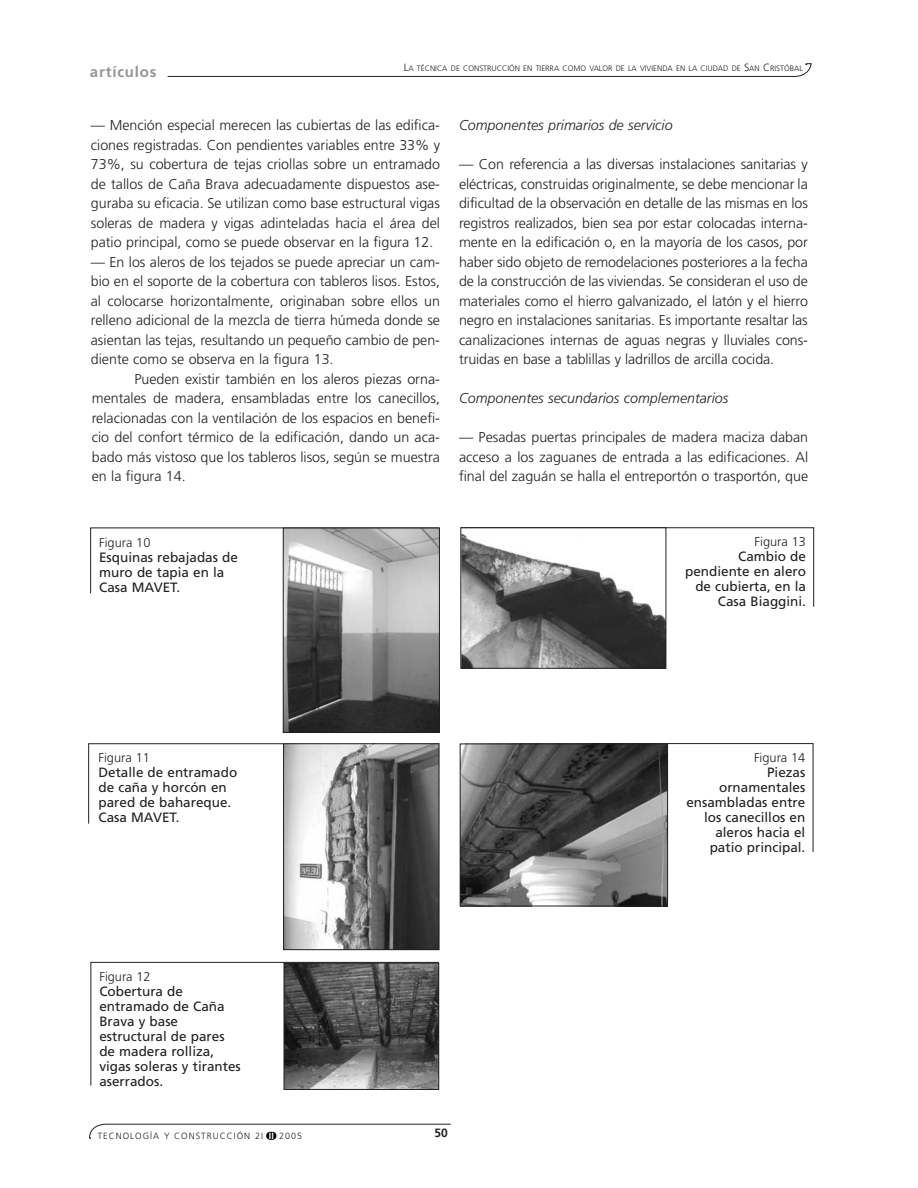
<style>
.page{position:relative;width:918px;height:1188px;background:#fff}
.page>*{position:absolute;margin:0;border:0;box-sizing:border-box;transform-origin:0 0}
.t1{font:700 15px "Frutiger";letter-spacing:.055em;color:#939598}
.t2{font:300 14.25px/19.5px "Frutiger";color:#231f20;text-align:justify}
.t3{font:italic 300 14.25px "Frutiger";color:#231f20}
.t4{font:13.5px/15px "Frutiger";color:#231f20}
.t5{font:300 12.75px "Frutiger";color:#231f20}
.t6{font:700 12px "Frutiger";color:#231f20}
.t7{font:300 9px "Frutiger";letter-spacing:.11em;color:#231f20}
.t8{font:700 9px "Frutiger";color:#fff}
.t9{font:300 7.8px "Frutiger";color:#231f20}
.s1{font-size:10.5px}
</style>
<div class="page">
<svg style="left:167px;top:63px;width:645px;height:14px"></svg>
<svg style="left:90px;top:527px;width:350px;height:67px"></svg>
<div style="left:97px;top:535px;width:160px;height:70px;background:#fff"></div>
<svg style="left:460px;top:527px;width:354px;height:80px"></svg>
<div style="left:671px;top:535px;width:136px;height:105px;background:#fff"></div>
<img style="left:285px;top:530px;width:153px;height:201px">
<div style="left:283px;top:528px;width:157px;height:205px;border:1px solid #231f20"></div>
<img style="left:463px;top:530px;width:201px;height:137px">
<div style="left:461px;top:528px;width:205px;height:141px;border:1px solid #231f20"></div>
<svg style="left:88px;top:743px;width:352px;height:81px"></svg>
<div style="left:96px;top:751px;width:166px;height:111px;background:#fff"></div>
<svg style="left:459px;top:743px;width:355px;height:110px"></svg>
<div style="left:670px;top:751px;width:137px;height:127px;background:#fff"></div>
<img style="left:285px;top:746px;width:152px;height:202px">
<div style="left:283px;top:744px;width:156px;height:206px;border:1px solid #231f20"></div>
<img style="left:462px;top:746px;width:204px;height:158px">
<div style="left:460px;top:744px;width:208px;height:162px;border:1px solid #231f20"></div>
<svg style="left:90px;top:962px;width:349px;height:124px"></svg>
<div style="left:97px;top:969px;width:154px;height:127px;background:#fff"></div>
<img style="left:286px;top:965px;width:151px;height:123px">
<div style="left:284px;top:963px;width:155px;height:127px;border:1px solid #231f20"></div>
<svg style="left:89px;top:1123px;width:362px;height:16px"></svg>
<p class="t1" style="left:90px;top:66px;width:68px">artículos</p>
<p class="t9" style="left:404px;top:66px;width:401px"><span class="s1">L</span>A TÉCNICA DE CONSTRUCCIÓN EN TIERRA COMO VALOR DE LA VIVIENDA EN LA CIUDAD DE <span class="s1">S</span>AN <span class="s1">C</span>RISTÓBAL</p>
<p class="t2" style="left:91px;top:116px;width:351px">— Mención especial merecen las cubiertas de las edifica&shy;ciones registradas. Con pendientes variables entre 33% y 73%, su cobertura de tejas criollas sobre un entramado de tallos de Caña Brava adecuadamente dispuestos ase&shy;guraba su eficacia. Se utilizan como base estructural vigas soleras de madera y vigas adinteladas hacia el área del patio principal, como se puede observar en la figura 12.</p>
<p class="t2" style="left:91px;top:253px;width:351px">— En los aleros de los tejados se puede apreciar un cam&shy;bio en el soporte de la cobertura con tableros lisos. Estos, al colocarse horizontalmente, originaban sobre ellos un relleno adicional de la mezcla de tierra húmeda donde se asientan las tejas, resultando un pequeño cambio de pen&shy;diente como se observa en la figura 13.</p>
<p class="t2" style="left:92px;top:370px;width:350px;text-indent:43px">Pueden existir también en los aleros piezas orna&shy;mentales de madera, ensambladas entre los canecillos, relacionadas con la ventilación de los espacios en benefi&shy;cio del confort térmico de la edificación, dando un aca&shy;bado más vistoso que los tableros lisos, según se muestra en la figura 14.</p>
<p class="t3" style="left:459px;top:119px;width:215px">Componentes primarios de servicio</p>
<p class="t2" style="left:459px;top:155px;width:350px">— Con referencia a las diversas instalaciones sanitarias y eléctricas, construidas originalmente, se debe mencionar la dificultad de la observación en detalle de las mismas en los registros realizados, bien sea por estar colocadas interna&shy;mente en la edificación o, en la mayoría de los casos, por haber sido objeto de remodelaciones posteriores a la fecha de la construcción de las viviendas. Se consideran el uso de materiales como el hierro galvanizado, el latón y el hierro negro en instalaciones sanitarias. Es importante resaltar las canalizaciones internas de aguas negras y lluviales cons&shy;truidas en base a tablillas y ladrillos de arcilla cocida.</p>
<p class="t3" style="left:459px;top:392px;width:271px">Componentes secundarios complementarios</p>
<p class="t2" style="left:459px;top:428px;width:351px">— Pesadas puertas principales de madera maciza daban acceso a los zaguanes de entrada a las edificaciones. Al final del zaguán se halla el entreportón o trasportón, que</p>
<p class="t5" style="left:99px;top:537px;width:53px">Figura 10</p>
<p class="t4" style="left:99px;top:551px;width:140px">Esquinas rebajadas de muro de tapia en la<br>Casa MAVET.</p>
<p class="t5" style="left:755px;top:536px;width:53px">Figura 13</p>
<p class="t4" style="left:685px;top:550px;width:122px;text-align:right">Cambio de pendiente en alero de cubierta, en la<br>Casa Biaggini.</p>
<p class="t5" style="left:98px;top:753px;width:53px">Figura 11</p>
<p class="t4" style="left:98px;top:766px;width:140px">Detalle de entramado de caña y horcón en pared de bahareque.<br>Casa MAVET.</p>
<p class="t5" style="left:99px;top:971px;width:53px">Figura 12</p>
<p class="t4" style="left:99px;top:985px;width:143px">Cobertura de entramado de Caña<br>Brava y base estructural de pares de madera rolliza, vigas soleras y tirantes aserrados.</p>
<p class="t8" style="left:269px;top:1133px;width:7px">II</p>
<p class="t6" style="left:434px;top:1128px;width:15px">50</p>
<p class="t7" style="left:98px;top:1132px;width:167px">TECNOLOGÍA Y CONSTRUCCIÓN 2I</p>
<p class="t7" style="left:279px;top:1132px;width:25px">2005</p>
<p class="t5" style="left:754px;top:752px;width:53px">Figura 14</p>
<p class="t4" style="left:686px;top:766px;width:120px;text-align:right">Piezas ornamentales ensambladas entre los canecillos en aleros hacia el patio principal.</p>
</div>
